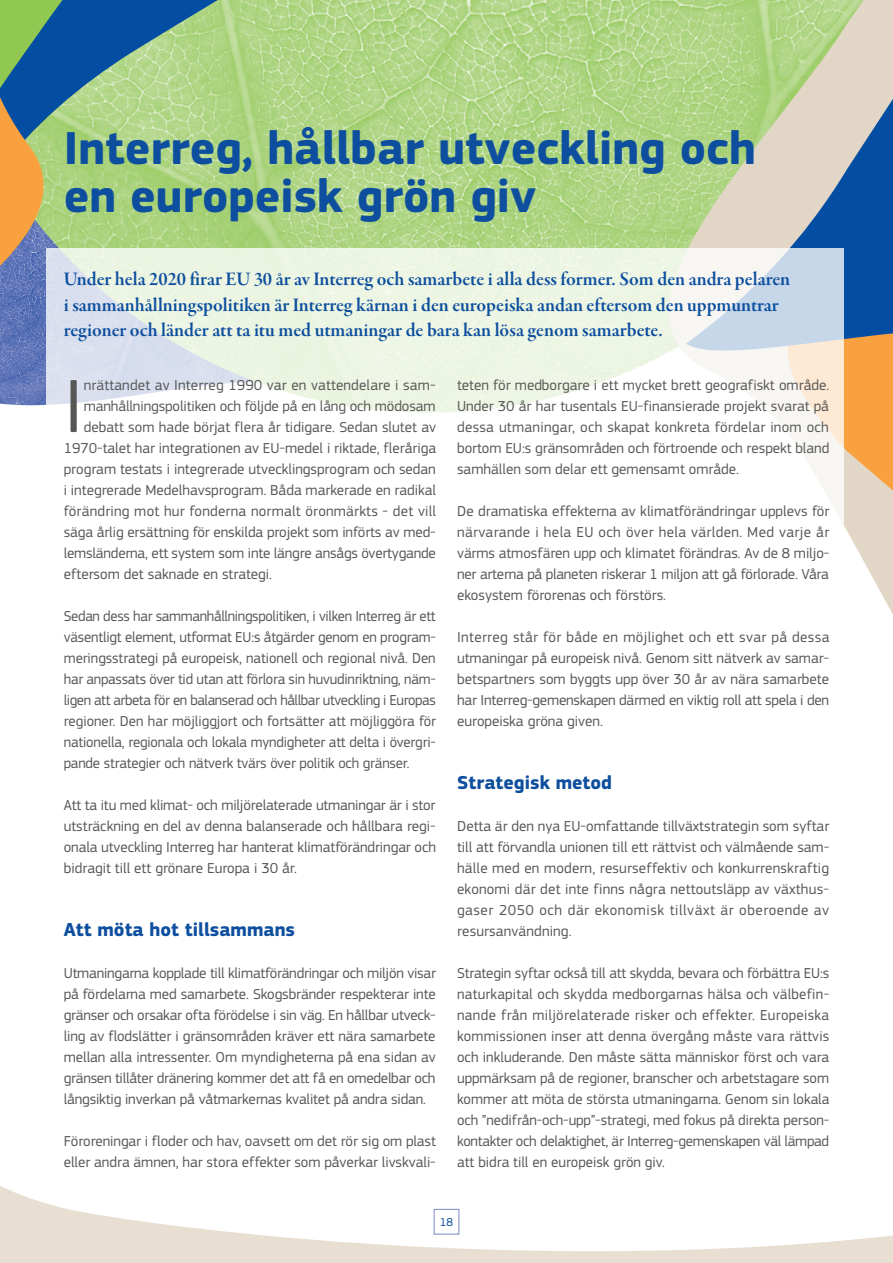
<style>
.page{position:relative;width:893px;height:1263px;background:#fff}
.page>*{position:absolute;margin:0;border:0;box-sizing:border-box;transform-origin:0 0}
.t1{font:78.3px "EC Square Sans Pro";color:#575756}
.t2{font:700 48px/48px "EC Square Sans Pro";color:#0d4f9e}
.t3{font:19.5px/25.5px "Garamond Premr Pro Smbd Subh";color:#0d4f9e}
.t4{font:700 19.5px "EC Square Sans Pro";color:#0d4f9e}
.t5{font:15px/21px "EC Square Sans Pro";color:#575756;text-align:justify}
.t6{font:12px "EC Square Sans Pro";color:#0d4f9e}
</style>
<div class="page">
<svg style="left:0;top:1186px;width:893px;height:77px"></svg>
<div style="left:434px;top:1209px;width:25px;height:25px;border:1px solid #7a8cc6"></div>
<img style="left:0;top:0;width:586px;height:406px">
<svg style="left:586px;top:0;width:100px;height:249px;background:#b0d687"></svg>
<svg style="left:844px;top:519px;width:49px;height:96px;fill:#e2d7c7"></svg>
<svg style="left:686px;top:0;width:207px;height:519px;background:#abb89c"></svg>
<svg style="left:0;top:0;width:370px;height:353px;background:#a6cd87"></svg>
<svg style="left:0;top:0;width:130px;height:329px;background:#7c9d85"></svg>
<svg style="left:47px;top:249px;width:797px;height:275px"></svg>
<h2 class="t2" style="left:64px;top:125px;width:694px">Interreg, hållbar utveckling och en europeisk grön giv</h2>
<p class="t3" style="left:64px;top:267px;width:728px">Under hela 2020 firar EU 30 år av Interreg och samarbete i alla dess former. Som den andra pelaren i sammanhållningspolitiken är Interreg kärnan i den europeiska andan eftersom den uppmuntrar regioner och länder att ta itu med utmaningar de bara kan lösa genom samarbete.</p>
<h1 class="t1" style="left:64px;top:361px;width:21px">I</h1>
<p class="t5" style="left:84px;top:375px;width:353px">nrättandet av Interreg 1990 var en vattendelare i sam-</p>
<p class="t5" style="left:84px;top:396px;width:353px">manhållningspolitiken och följde på en lång och mödosam</p>
<p class="t5" style="left:84px;top:417px;width:354px">debatt som hade börjat flera år tidigare. Sedan slutet av</p>
<p class="t5" style="left:64px;top:438px;width:374px">1970-talet har integrationen av EU-medel i riktade, fleråriga</p>
<p class="t5" style="left:64px;top:459px;width:374px">program testats i integrerade utvecklingsprogram och sedan</p>
<p class="t5" style="left:64px;top:480px;width:374px">i integrerade Medelhavsprogram. Båda markerade en radikal</p>
<p class="t5" style="left:64px;top:501px;width:374px">förändring mot hur fonderna normalt öronmärkts - det vill</p>
<p class="t5" style="left:64px;top:522px;width:374px">säga årlig ersättning för enskilda projekt som införts av med-</p>
<p class="t5" style="left:64px;top:543px;width:374px">lemsländerna, ett system som inte längre ansågs övertygande</p>
<p class="t5" style="left:64px;top:564px;width:210px">eftersom det saknade en strategi.</p>
<p class="t5" style="left:64px;top:606px;width:374px">Sedan dess har sammanhållningspolitiken, i vilken Interreg är ett väsentligt element, utformat EU:s åtgärder genom en program&shy;meringsstrategi på europeisk, nationell och regional nivå. Den har anpassats över tid utan att förlora sin huvudinriktning, näm&shy;ligen att arbeta för en balanserad och hållbar utveckling i Europas regioner. Den har möjliggjort och fortsätter att möjliggöra för nationella, regionala och lokala myndigheter att delta i övergri&shy;pande strategier och nätverk tvärs över politik och gränser.</p>
<p class="t5" style="left:64px;top:795px;width:374px">Att ta itu med klimat- och miljörelaterade utmaningar är i stor utsträckning en del av denna balanserade och hållbara regi&shy;onala utveckling Interreg har hanterat klimatförändringar och bidragit till ett grönare Europa i 30 år.</p>
<h3 class="t4" style="left:64px;top:918px;width:233px">Att möta hot tillsammans</h3>
<p class="t5" style="left:64px;top:963px;width:374px">Utmaningarna kopplade till klimatförändringar och miljön visar på fördelarna med samarbete. Skogsbränder respekterar inte gränser och orsakar ofta förödelse i sin väg. En hållbar utveck&shy;ling av flodslätter i gränsområden kräver ett nära samarbete mellan alla intressenter. Om myndigheterna på ena sidan av gränsen tillåter dränering kommer det att få en omedelbar och långsiktig inverkan på våtmarkernas kvalitet på andra sidan.</p>
<p class="t5" style="left:64px;top:1131px;width:374px">Föroreningar i floder och hav, oavsett om det rör sig om plast eller andra ämnen, har stora effekter som påverkar livskvali-</p>
<p class="t5" style="left:457px;top:375px;width:374px">teten för medborgare i ett mycket brett geografiskt område.<br>Under 30 år har tusentals EU-finansierade projekt svarat på dessa utmaningar, och skapat konkreta fördelar inom och bortom EU:s gränsområden och förtroende och respekt bland samhällen som delar ett gemensamt område.</p>
<p class="t5" style="left:457px;top:501px;width:374px">De dramatiska effekterna av klimatförändringar upplevs för närvarande i hela EU och över hela världen. Med varje år värms atmosfären upp och klimatet förändras. Av de 8 miljo&shy;ner arterna på planeten riskerar 1 miljon att gå förlorade. Våra ekosystem förorenas och förstörs.</p>
<p class="t5" style="left:457px;top:627px;width:374px">Interreg står för både en möjlighet och ett svar på dessa utmaningar på europeisk nivå. Genom sitt nätverk av samar&shy;betspartners som byggts upp över 30 år av nära samarbete har Interreg-gemenskapen därmed en viktig roll att spela i den europeiska gröna given.</p>
<h3 class="t4" style="left:457px;top:771px;width:156px">Strategisk metod</h3>
<p class="t5" style="left:457px;top:816px;width:374px">Detta är den nya EU-omfattande tillväxtstrategin som syftar till att förvandla unionen till ett rättvist och välmående sam&shy;hälle med en modern, resurseffektiv och konkurrenskraftig ekonomi där det inte finns några nettoutsläpp av växthus&shy;gaser 2050 och där ekonomisk tillväxt är oberoende av resursanvändning.</p>
<p class="t5" style="left:457px;top:963px;width:374px">Strategin syftar också till att skydda, bevara och förbättra EU:s naturkapital och skydda medborgarnas hälsa och välbefin&shy;nande från miljörelaterade risker och effekter. Europeiska kommissionen inser att denna övergång måste vara rättvis och inkluderande. Den måste sätta människor först och vara uppmärksam på de regioner, branscher och arbetstagare som kommer att möta de största utmaningarna. Genom sin lokala och ”nedifrån-och-upp”-strategi, med fokus på direkta person&shy;kontakter och delaktighet, är Interreg-gemenskapen väl lämpad att bidra till en europeisk grön giv.</p>
<p class="t6" style="left:440px;top:1215px;width:15px">18</p>
</div>
